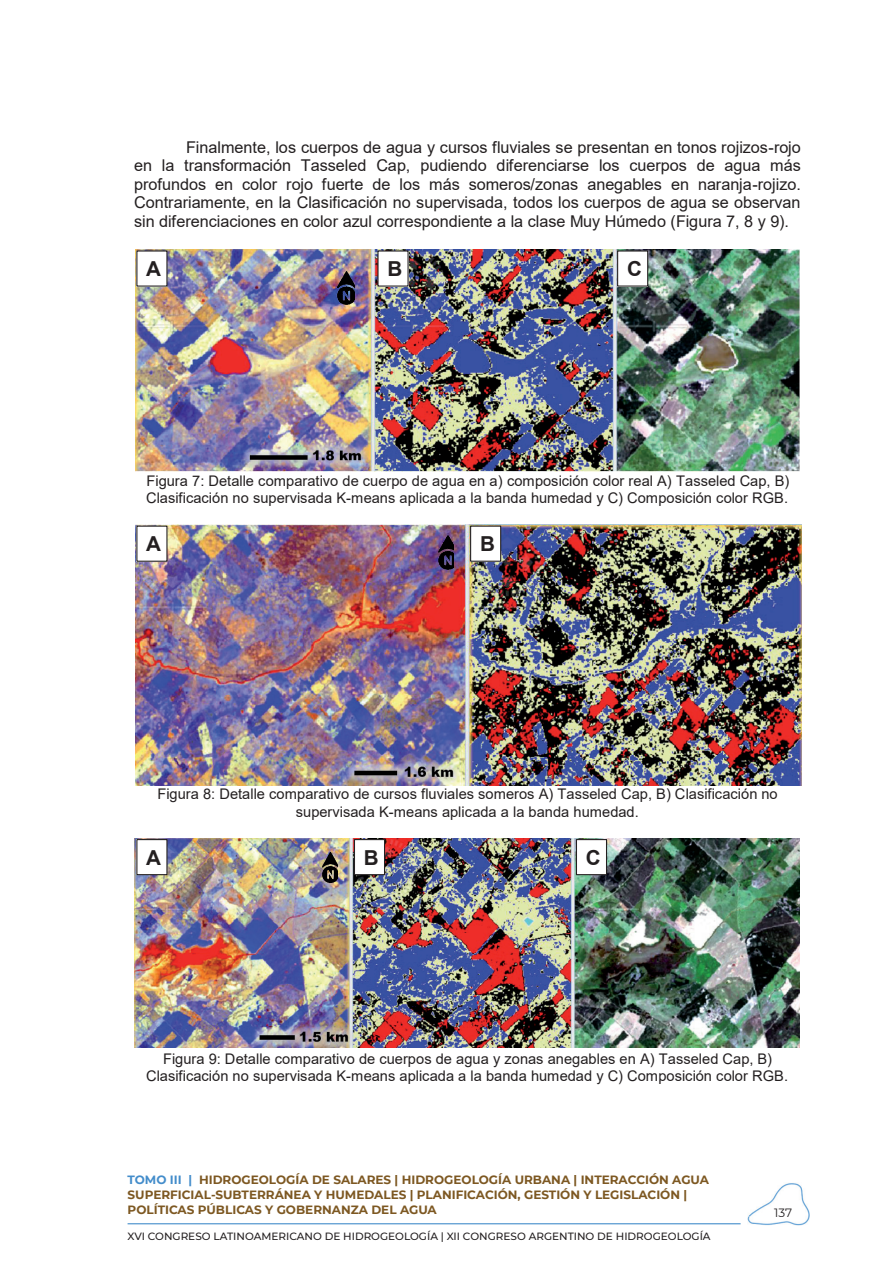
<style>
.page{position:relative;width:893px;height:1263px;background:#fff}
.page>*{position:absolute;margin:0;border:0;box-sizing:border-box;transform-origin:0 0}
.t1{font:700 20.7px "Arial";color:#231f20}
.t2{font:16.2px/18.6px "Arial";color:#231f20;text-align:justify}
.t3{font:14.7px/17px "Arial";color:#231f20;text-align:center}
.t4{font:700 12px/15px "Montserrat";color:#7d5822}
.t5{font:12px "Montserrat";color:#231f20}
.t6{font:500 10.5px "Montserrat";color:#231f20}
.s1{color:#448dcb}
</style>
<div class="page">
<img style="left:748px;top:1183px;width:61px;height:42px">
<hr style="left:128px;top:1223px;width:613px;height:1px;background:#448dcb">
<img style="left:135px;top:250px;width:664px;height:222px">
<img style="left:135px;top:525px;width:667px;height:260px">
<img style="left:134px;top:838px;width:666px;height:209px">
<div style="left:137px;top:251px;width:30px;height:35px;background:#fff"></div>
<div style="left:378px;top:251px;width:30px;height:35px;background:#fff"></div>
<div style="left:618px;top:251px;width:30px;height:35px;background:#fff"></div>
<div style="left:617px;top:250px;width:31px;height:37px;border:1px solid #231f20"></div>
<img style="left:328px;top:270px;width:26px;height:37px">
<div style="left:137px;top:526px;width:30px;height:35px;background:#fff"></div>
<div style="left:471px;top:526px;width:30px;height:35px;background:#fff"></div>
<div style="left:470px;top:526px;width:31px;height:36px;border:1px solid #231f20"></div>
<img style="left:429px;top:533px;width:24px;height:38px">
<div style="left:576px;top:839px;width:30px;height:36px;background:#fff"></div>
<div style="left:576px;top:839px;width:31px;height:36px;border:1px solid #231f20"></div>
<div style="left:354px;top:839px;width:31px;height:36px;background:#fff"></div>
<div style="left:354px;top:839px;width:31px;height:36px;border:1px solid #231f20"></div>
<div style="left:137px;top:839px;width:30px;height:36px;background:#fff"></div>
<div style="left:136px;top:839px;width:32px;height:36px;border:1px solid #231f20"></div>
<img style="left:313px;top:851px;width:24px;height:33px">
<p class="t2" style="left:134px;top:138px;width:668px;text-indent:52px">Finalmente, los cuerpos de agua y cursos fluviales se presentan en tonos rojizos-rojo en la transformación Tasseled Cap, pudiendo diferenciarse los cuerpos de agua más profundos en color rojo fuerte de los más someros/zonas anegables en naranja-rojizo.<br>Contrariamente, en la Clasificación no supervisada, todos los cuerpos de agua se observan sin diferenciaciones en color azul correspondiente a la clase Muy Húmedo (Figura 7, 8 y 9).</p>
<h1 class="t1" style="left:146px;top:254px;width:16px">A</h1>
<h1 class="t1" style="left:387px;top:254px;width:16px">B</h1>
<h1 class="t1" style="left:627px;top:254px;width:16px">C</h1>
<p class="t3" style="left:146px;top:472px;width:645px;text-align:left">Figura 7: Detalle comparativo de cuerpo de agua en a) composición color real A) Tasseled Cap, B)<br>Clasificación no supervisada K-means aplicada a la banda humedad y C) Composición color RGB.</p>
<h1 class="t1" style="left:146px;top:529px;width:16px">A</h1>
<h1 class="t1" style="left:480px;top:529px;width:16px">B</h1>
<p class="t3" style="left:157px;top:785px;width:622px">Figura 8: Detalle comparativo de cursos fluviales someros A) Tasseled Cap, B) Clasificación no supervisada K-means aplicada a la banda humedad.</p>
<h1 class="t1" style="left:146px;top:843px;width:16px">A</h1>
<h1 class="t1" style="left:364px;top:843px;width:16px">B</h1>
<h1 class="t1" style="left:586px;top:843px;width:16px">C</h1>
<p class="t3" style="left:146px;top:1050px;width:643px">Figura 9: Detalle comparativo de cuerpos de agua y zonas anegables en A) Tasseled Cap, B)<br>Clasificación no supervisada K-means aplicada a la banda humedad y C) Composición color RGB.</p>
<p class="t4" style="left:128px;top:1172px;width:583px"><span class="s1">TOMO III |</span> HIDROGEOLOGÍA DE SALARES | HIDROGEOLOGÍA URBANA | INTERACCIÓN AGUA<br>SUPERFICIAL-SUBTERRÁNEA Y HUMEDALES | PLANIFICACIÓN, GESTIÓN Y LEGISLACIÓN |<br>POLÍTICAS PÚBLICAS Y GOBERNANZA DEL AGUA</p>
<p class="t6" style="left:128px;top:1228px;width:585px">XVI CONGRESO LATINOAMERICANO DE HIDROGEOLOGÍA | XII CONGRESO ARGENTINO DE HIDROGEOLOGÍA</p>
<p class="t5" style="left:774px;top:1205px;width:20px">137</p>
</div>
